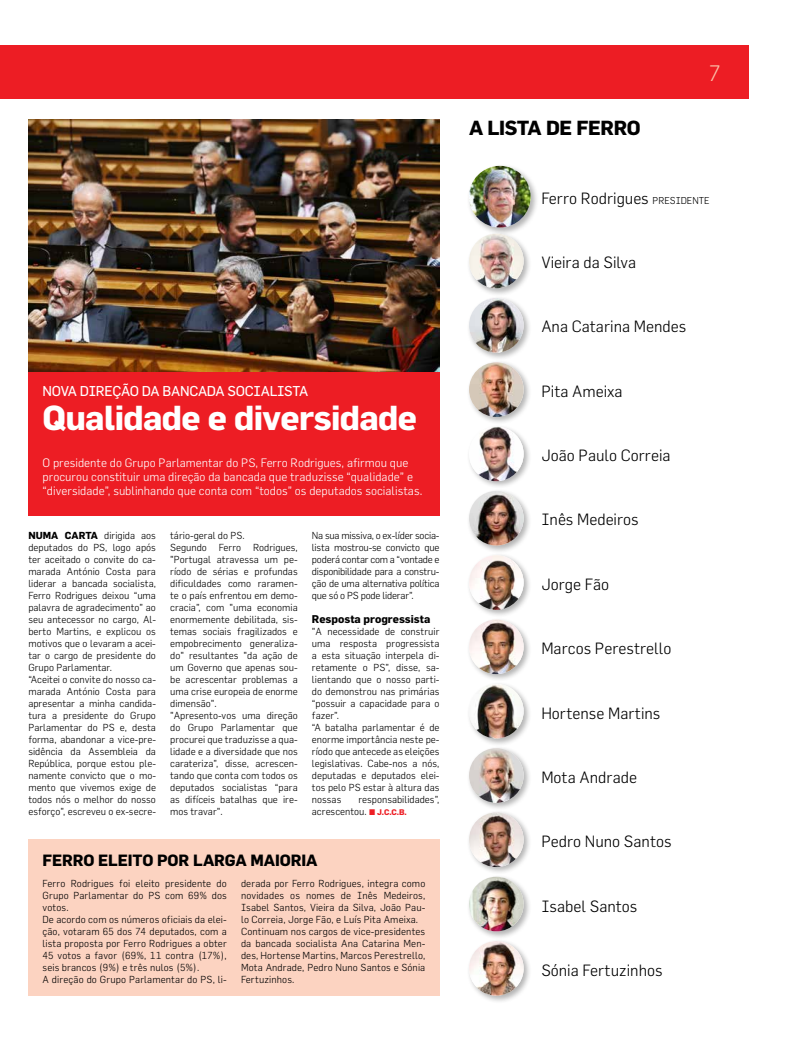
<style>
.page{position:relative;width:794px;height:1049px;background:#fff}
.page>*{position:absolute;margin:0;border:0;box-sizing:border-box;transform-origin:0 0}
.t1{font:700 34px "Flama";letter-spacing:-.02em;color:#fff}
.t2{font:300 22px "Flama";color:#fbbea7}
.t3{font:700 20px "Flama";color:#000}
.t4{font:300 16px "Flama";color:#000}
.t5{font:700 16px "Flama";letter-spacing:-.01em;color:#000}
.t6{font:14px "Flama";letter-spacing:-.02em;color:#fff}
.t7{font:300 12px/14px "Flama";color:#fff}
.t8{font:700 11px "Flama";color:#000}
.t9{font:300 10px/12px "Flama";color:#000}
.s1{font-weight:700}
.s2{font-weight:700;font-size:8px;color:#ed1d24}
.s3{font-size:9.8px}
</style>
<div class="page">
<div style="left:0;top:45px;width:748px;height:54px;background:#ed1d24"></div>
<div style="left:28px;top:371px;width:411px;height:144px;background:#ed1d24"></div>
<div style="left:28px;top:839px;width:411px;height:36px;background:#fcd3c1"></div>
<div style="left:28px;top:875px;width:411px;height:120px;background:#fcd3c1"></div>
<img style="left:28px;top:119px;width:411px;height:252px">
<div style="left:466px;top:163px;width:73px;height:73px;background:#000;opacity:.3"></div>
<img style="left:469px;top:166px;width:61px;height:61px;border-radius:31px">
<div style="left:466px;top:231px;width:66px;height:65px;background:#000;opacity:.3"></div>
<img style="left:469px;top:234px;width:54px;height:54px;border-radius:27px">
<div style="left:466px;top:295px;width:66px;height:66px;background:#000;opacity:.3"></div>
<img style="left:469px;top:298px;width:54px;height:55px;border-radius:27px">
<div style="left:466px;top:360px;width:66px;height:65px;background:#000;opacity:.3"></div>
<img style="left:469px;top:362px;width:54px;height:55px;border-radius:27px">
<div style="left:466px;top:424px;width:66px;height:65px;background:#000;opacity:.3"></div>
<img style="left:469px;top:427px;width:54px;height:54px;border-radius:27px">
<div style="left:466px;top:488px;width:66px;height:66px;background:#000;opacity:.3"></div>
<img style="left:469px;top:491px;width:54px;height:54px;border-radius:27px">
<div style="left:466px;top:552px;width:66px;height:66px;background:#000;opacity:.3"></div>
<img style="left:469px;top:555px;width:54px;height:55px;border-radius:27px">
<div style="left:466px;top:617px;width:66px;height:65px;background:#000;opacity:.3"></div>
<img style="left:469px;top:619px;width:54px;height:55px;border-radius:27px">
<div style="left:466px;top:810px;width:66px;height:65px;background:#000;opacity:.3"></div>
<img style="left:469px;top:812px;width:54px;height:55px;border-radius:27px">
<div style="left:466px;top:681px;width:66px;height:66px;background:#000;opacity:.3"></div>
<img style="left:469px;top:684px;width:54px;height:54px;border-radius:27px">
<div style="left:466px;top:874px;width:66px;height:65px;background:#000;opacity:.3"></div>
<img style="left:469px;top:877px;width:54px;height:54px;border-radius:27px">
<div style="left:466px;top:745px;width:66px;height:66px;background:#000;opacity:.3"></div>
<img style="left:469px;top:748px;width:54px;height:55px;border-radius:27px">
<div style="left:466px;top:938px;width:66px;height:66px;background:#000;opacity:.3"></div>
<img style="left:469px;top:941px;width:54px;height:55px;border-radius:27px">
<h3 class="t6" style="left:43px;top:383px;width:80px">NOVA DIREÇÃO</h3>
<h3 class="t6" style="left:142px;top:383px;width:40px">DA BANCA</h3>
<h3 class="t6" style="left:207px;top:383px;width:30px">DA SOCIALISTA</h3>
<h1 class="t1" style="left:43px;top:398px;width:376px">Qualidade e diversidade</h1>
<p class="t7" style="left:43px;top:456px;width:381px">O presidente do Grupo Parlamentar do PS, Ferro Rodrigues, afirmou que procurou constituir uma direção da bancada que traduzisse “qualidade” e “diversidade”, sublinhando que conta com “todos” os deputados socialistas.</p>
<p class="t9" style="left:28px;top:529px;width:129px"><span class="s1">Numa carta</span> dirigida aos deputados do PS, logo após ter aceitado o convite do ca&shy;marada António Costa para liderar a bancada socialista,<br>Ferro Rodrigues deixou “uma palavra de agradecimento” ao seu antecessor no cargo, Al&shy;berto Martins, e explicou os motivos que o levaram a acei&shy;tar o cargo de presidente do<br>Grupo Parlamentar.<br>“Aceitei o convite do nosso ca&shy;marada António Costa para apresentar a minha candida&shy;tura a presidente do Grupo<br>Parlamentar do PS e, desta forma, abandonar a vice-pre&shy;sidência da Assembleia da<br>República, porque estou ple&shy;namente convicto que o mo&shy;mento que vivemos exige de todos nós o melhor do nosso esforço”, escreveu o ex-secre-</p>
<p class="t9" style="left:170px;top:529px;width:129px">tário-geral do PS.<br>Segundo Ferro Rodrigues, "Portugal atravessa um pe&shy;ríodo de sérias e profundas dificuldades como raramen&shy;te o país enfrentou em demo&shy;cracia”, com "uma economia enormemente debilitada, sis&shy;temas sociais fragilizados e empobrecimento generaliza&shy;do" resultantes "da ação de um Governo que apenas sou&shy;be acrescentar problemas a uma crise europeia de enorme dimensão".<br>"Apresento-vos uma direção do Grupo Parlamentar que procurei que traduzisse a qua&shy;lidade e a diversidade que nos carateriza”, disse, acrescen&shy;tando que conta com todos os deputados socialistas “para as difíceis batalhas que ire&shy;mos travar".</p>
<p class="t9" style="left:312px;top:529px;width:129px;text-align:justify">Na sua missiva, o ex-líder socia&shy;lista mostrou-se convicto que poderá contar com a “vontade e disponibilidade para a constru&shy;ção de uma alternativa política que só o PS pode liderar”.</p>
<p class="t8" style="left:312px;top:612px;width:120px">Resposta progressista</p>
<p class="t9" style="left:312px;top:625px;width:129px">"A necessidade de construir uma resposta progressista a esta situação interpela di&shy;retamente o PS”, disse, sa&shy;lientando que o nosso parti&shy;do demonstrou nas primárias “possuir a capacidade para o fazer”.<br>“A batalha parlamentar é de enorme importância neste pe&shy;ríodo que antecede as eleições legislativas. Cabe-nos a nós, deputadas e deputados elei&shy;tos pelo PS estar à altura das nossas</p>
<p class="t9" style="left:312px;top:793px;width:129px;text-indent:46px">responsabilidades”, acrescentou. <span class="s2">^ J.C.C.B.</span></p>
<h3 class="t5" style="left:43px;top:851px;width:274px">Ferro eleito por larga maioria</h3>
<p class="t9" style="left:43px;top:877px;width:186px">Ferro Rodrigues foi eleito presidente do Grupo Parlamentar do PS com 69% dos votos.<br>De acordo com os números oficiais da elei&shy;ção, votaram 65 dos 74 deputados, com a lista proposta por Ferro Rodrigues a obter 45 votos a favor (69%, 11 contra (17%), seis brancos (9%) e três nulos (5%).<br>A direção do Grupo Parlamentar do PS, li-</p>
<p class="t9" style="left:241px;top:877px;width:186px">derada por Ferro Rodrigues, integra como novidades os nomes de Inês Medeiros, Isabel Santos, Vieira da Silva, João Pau&shy;lo Correia, Jorge Fão, e Luís Pita Ameixa.<br>Continuam nos cargos de vice-presidentes da bancada socialista Ana Catarina Men&shy;des, Hortense Martins, Marcos Perestrello, Mota Andrade, Pedro N uno Santos e Sónia Fertuzinhos.</p>
<h3 class="t3" style="left:469px;top:116px;width:30px">A LIST</h3>
<h3 class="t3" style="left:527px;top:116px;width:63px">A DE FERRO</h3>
<h2 class="t2" style="left:709px;top:60px;width:13px">7</h2>
<h3 class="t4" style="left:541px;top:188px;width:170px">Ferro Rodrigues <span class="s3">PRESIDENTE</span></h3>
<h3 class="t4" style="left:541px;top:253px;width:97px">Vieira da Silva</h3>
<h3 class="t4" style="left:541px;top:317px;width:146px">Ana Catarina Mendes</h3>
<h3 class="t4" style="left:541px;top:381px;width:83px">Pita Ameixa</h3>
<h3 class="t4" style="left:541px;top:446px;width:131px">João Paulo Correia</h3>
<h3 class="t4" style="left:541px;top:510px;width:99px">Inês Medeiros</h3>
<h3 class="t4" style="left:541px;top:574px;width:69px">Jorge Fão</h3>
<h3 class="t4" style="left:541px;top:639px;width:132px">Marcos Perestrello</h3>
<h3 class="t4" style="left:541px;top:703px;width:121px">Hortense Martins</h3>
<h3 class="t4" style="left:541px;top:768px;width:97px">Mota Andrade</h3>
<h3 class="t4" style="left:541px;top:832px;width:132px">Pedro N uno Santos</h3>
<h3 class="t4" style="left:541px;top:896px;width:98px">Isabel Santos</h3>
<h3 class="t4" style="left:541px;top:961px;width:123px">Sónia Fertuzinhos</h3>
</div>
